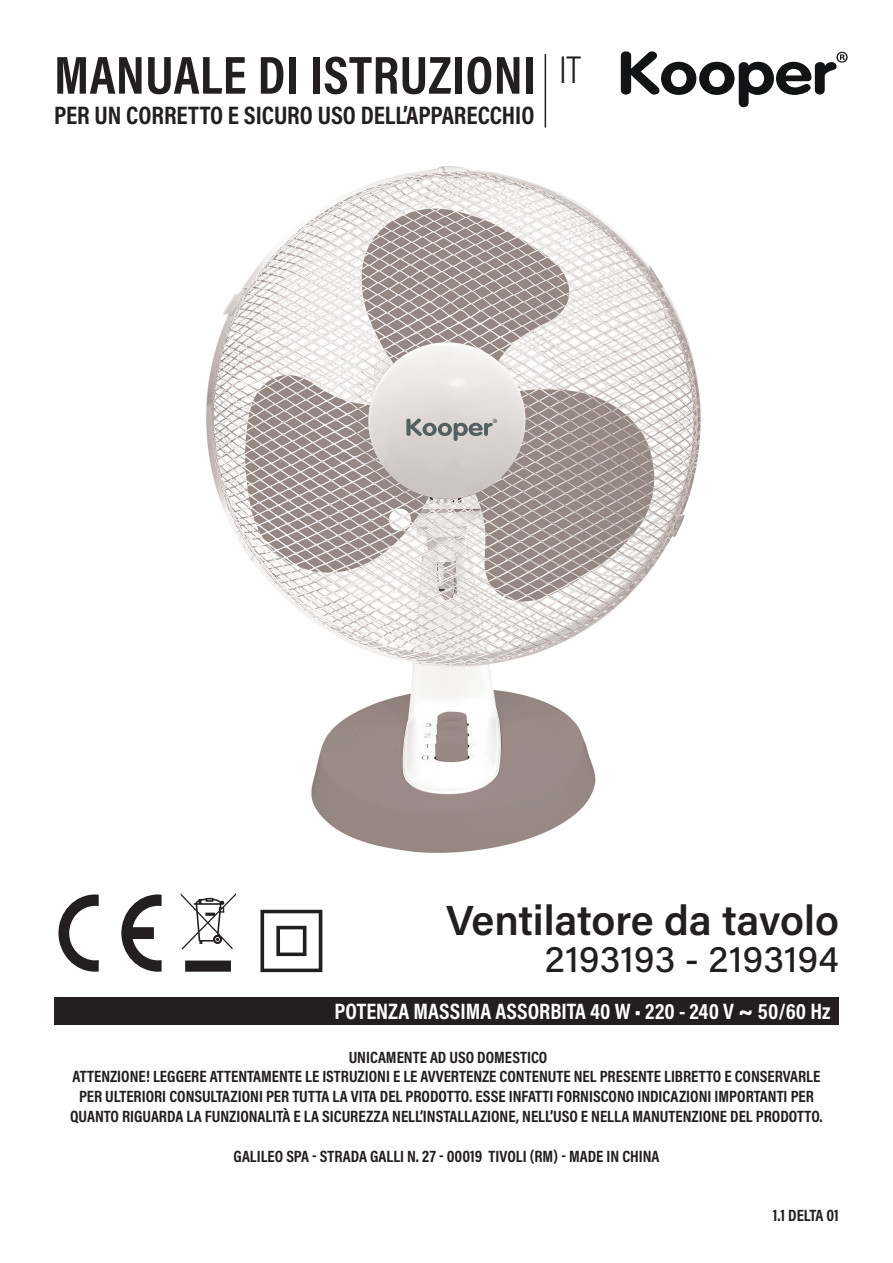
<style>
.page{position:relative;width:893px;height:1263px;background:#fff}
.page>*{position:absolute;margin:0;border:0;box-sizing:border-box;transform-origin:0 0}
.t1{font:700 54px "Acumin Pro Cond";letter-spacing:.01em;color:#231f20}
.t2{font:600 42px "Acumin Pro";letter-spacing:-.005em;color:#231f20}
.t3{font:300 39px "Acumin Pro Cond";color:#231f20}
.t4{font:500 37.5px "Acumin Pro";letter-spacing:.005em;color:#231f20}
.t5{font:700 25.5px "Acumin Pro Cond";color:#231f20}
.t6{font:700 22.5px "Acumin Pro Cond";color:#fff}
.t7{font:700 16.5px/19.8px "Acumin Pro Cond";color:#231f20;text-align:center}
.s1{font-family:"Acumin Pro";font-weight:900}
</style>
<div class="page">
<div style="left:54px;top:997px;width:785px;height:28px;background:#231f20"></div>
<hr style="left:545px;top:54px;width:1px;height:74px;background:#231f20">
<svg style="left:621px;top:51px;width:227px;height:56px"></svg>
<svg style="left:58px;top:894px;width:41px;height:78px"></svg>
<svg style="left:121px;top:894px;width:41px;height:78px"></svg>
<svg style="left:181px;top:893px;width:55px;height:79px"></svg>
<svg style="left:260px;top:910px;width:62px;height:62px"></svg>
<img style="left:206px;top:166px;width:495px;height:687px">
<svg style="left:406px;top:419px;width:91px;height:22px;background:#aaaaa9"></svg>
<h1 class="t1" style="left:54px;top:39px;width:484px">MANUALE DI ISTRUZIONI</h1>
<h3 class="t5" style="left:54px;top:99px;width:482px">PER UN CORRETTO E SICURO USO DELL’APPARECCHIO</h3>
<h3 class="t3" style="left:559px;top:44px;width:23px">IT</h3>
<h2 class="t2" style="left:446px;top:890px;width:394px">Ventilatore da tavolo</h2>
<h3 class="t4" style="left:545px;top:933px;width:296px">2193193 - 2193194</h3>
<h3 class="t6" style="left:335px;top:997px;width:497px">POTENZA MASSIMA ASSORBITA 40 W • 220 - 240 V <span class="s1">~</span> 50/60 Hz</h3>
<p class="t7" style="left:70px;top:1046px;width:754px">UNICAMENTE AD USO DOMESTICO<br>ATTENZIONE! LEGGERE ATTENTAMENTE LE ISTRUZIONI E LE AVVERTENZE CONTENUTE NEL PRESENTE LIBRETTO E CONSERVARLE PER ULTERIORI CONSULTAZIONI PER TUTTA LA VITA DEL PRODOTTO. ESSE INFATTI FORNISCONO INDICAZIONI IMPORTANTI PER QUANTO RIGUARDA LA FUNZIONALITÀ E LA SICUREZZA NELL’INSTALLAZIONE, NELL’USO E NELLA MANUTENZIONE DEL PRODOTTO.</p>
<p class="t7" style="left:233px;top:1145px;width:427px">GALILEO SPA - STRADA GALLI N. 27 - 00019 TIVOLI (RM) - MADE IN CHINA</p>
<p class="t7" style="left:773px;top:1205px;width:68px">1.1 DELTA 01</p>
</div>
